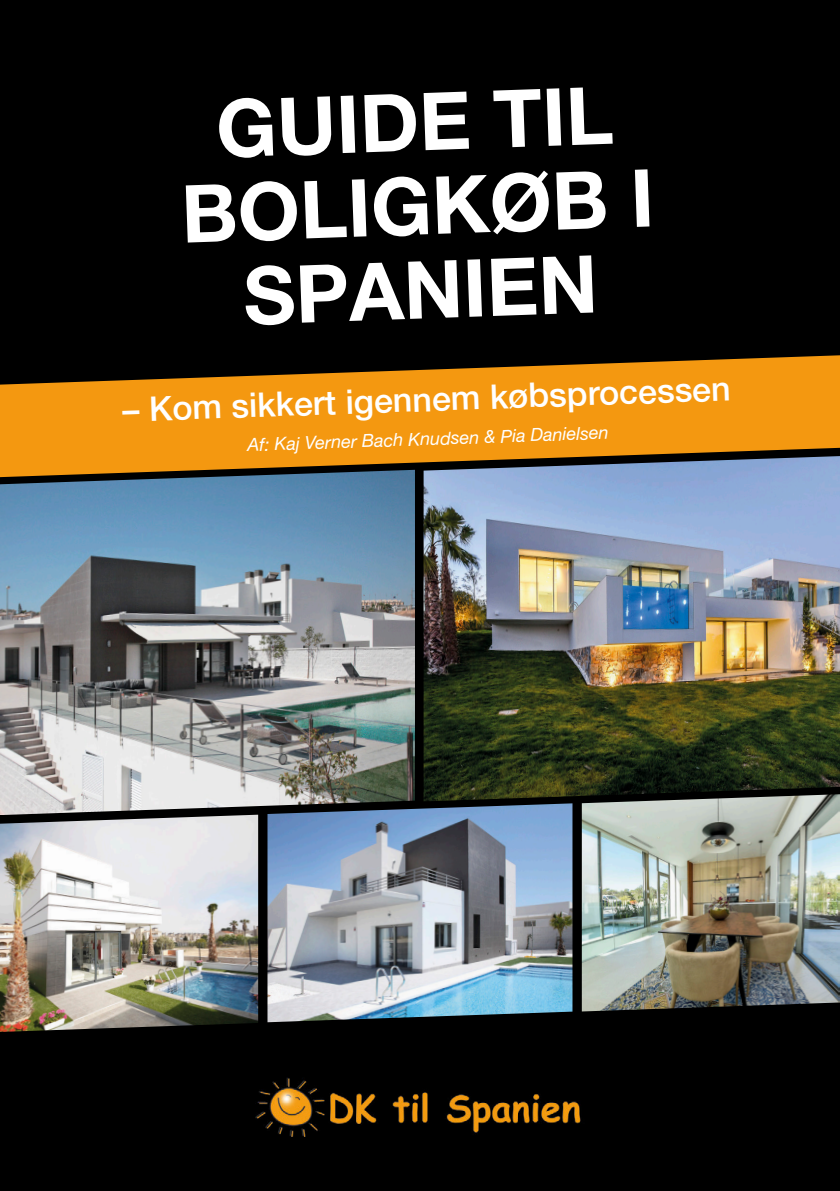
<style>
.page{position:relative;width:840px;height:1191px;background:#fff}
.page>*{position:absolute;margin:0;border:0;box-sizing:border-box;transform-origin:0 0}
.t1{font:700 80px/84px "Helvetica Neue LT Pro";color:#fff;text-align:center}
.t2{font:500 34px "Helvetica Neue LT Std";color:#fff}
.t3{font:italic 18px "Helvetica Neue LT Std";color:#fff}
</style>
<div class="page">
<div style="left:0;top:0;width:839px;height:1191px;background:#000"></div>
<svg style="left:0;top:355px;width:839px;height:115px;fill:#f49810"></svg>
<img style="left:0;top:470px;width:415px;height:344px">
<img style="left:0;top:814px;width:258px;height:218px">
<img style="left:267px;top:803px;width:305px;height:219px">
<img style="left:581px;top:801px;width:258px;height:210px">
<img style="left:423px;top:456px;width:416px;height:345px">
<img style="left:255px;top:1077px;width:326px;height:59px">
<p class="t1" style="left:177px;top:86px;width:474px;rotate:-2deg">GUIDE TIL<br>BOLIGKØB I<br>SPANIEN</p>
<p class="t2" style="left:122px;top:389px;width:609px;rotate:-2deg">– Kom sikkert igennem købsprocessen</p>
<p class="t3" style="left:247px;top:434px;width:363px;rotate:-2deg">Af: Kaj Verner Bach Knudsen &amp; Pia Danielsen</p>
</div>
